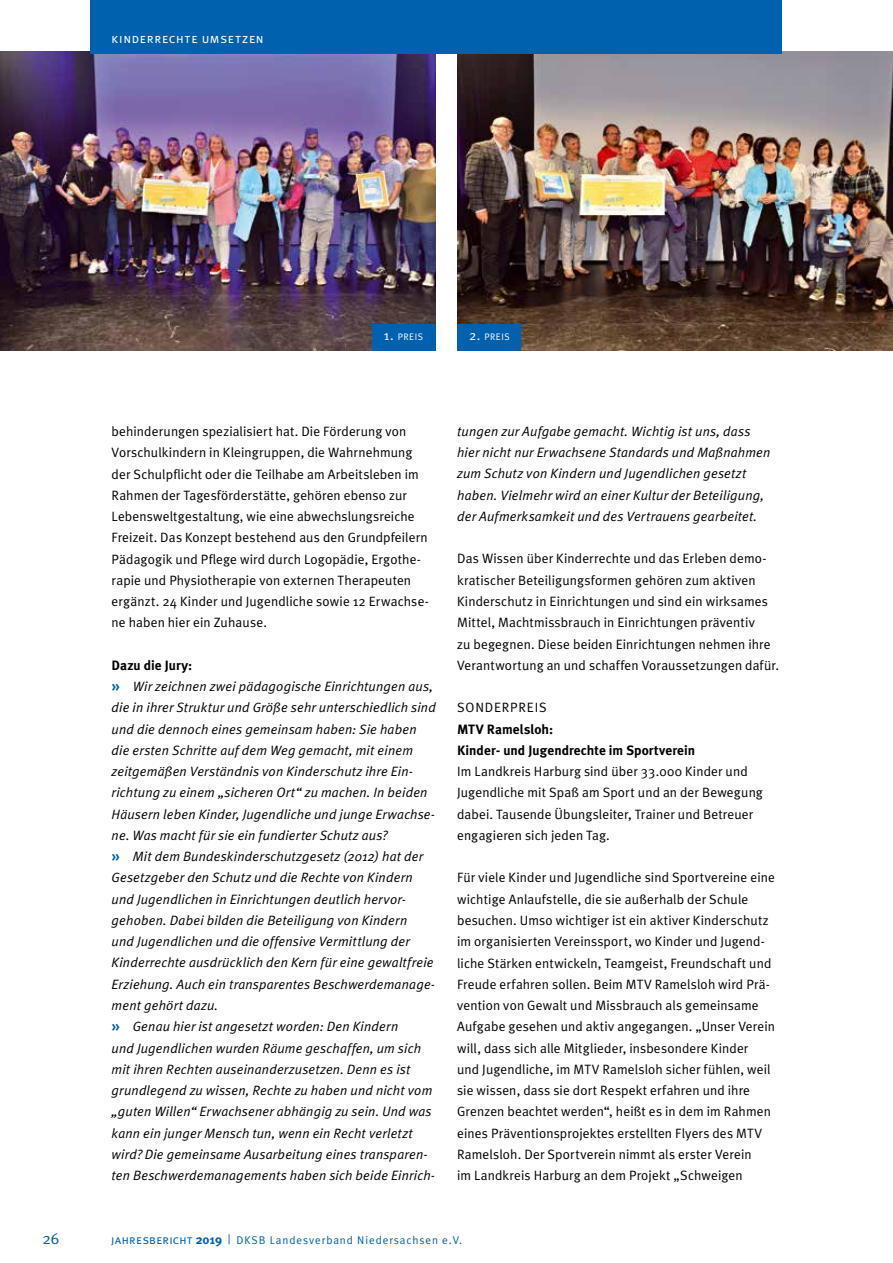
<style>
.page{position:relative;width:893px;height:1263px;background:#fff}
.page>*{position:absolute;margin:0;border:0;box-sizing:border-box;transform-origin:0 0}
.t1{font:15.75px "Meta Plus Normal";color:#0061af}
.t2{font:13.5px/21.3px "Meta Plus Normal";letter-spacing:.01em;color:#000}
.t3{font:italic 13.5px/21.3px "Meta Plus Normal";letter-spacing:.015em;color:#000}
.t4{font:700 13.5px/21.3px "Meta Plus";letter-spacing:.005em;color:#000}
.t5{font:13.5px "Meta Plus Normal Caps";letter-spacing:.04em;color:#fff}
.t6{font:13.5px "Meta Plus Normal";letter-spacing:.06em;color:#000}
.t7{font:11.25px "Meta Plus Normal";letter-spacing:.08em;color:#0061af}
.t8{font:9.45px "Meta Plus Normal Caps";letter-spacing:.055em;color:#fff}
.s1{font-family:"Meta Plus Normal";font-size:13.5px}
.s2{font-family:"Meta Plus";font-weight:700;font-style:normal;font-size:15px;color:#0061af}
.s3{font-family:"Meta Plus Normal Caps";font-size:12.75px}
.s4{font-family:"Meta Plus";font-weight:700;font-size:12.75px}
.s5{font-size:12.75px}
</style>
<div class="page">
<img style="left:0;top:51px;width:436px;height:300px">
<img style="left:457px;top:51px;width:436px;height:300px">
<div style="left:457px;top:324px;width:64px;height:27px;background:#0061af"></div>
<div style="left:372px;top:324px;width:64px;height:27px;background:#0061af"></div>
<div style="left:90px;top:0;width:691px;height:53px;background:#0061af"></div>
<p class="t5" style="left:112px;top:30px;width:154px">kinderrechte umsetzen</p>
<p class="t8" style="left:384px;top:331px;width:41px"><span class="s1">1.</span> PREIS</p>
<p class="t8" style="left:469px;top:331px;width:42px"><span class="s1">2.</span> PREIS</p>
<p class="t2" style="left:112px;top:420px;width:319px">behinderungen spezialisiert hat. Die Förderung von Vorschulkindern in Kleingruppen, die Wahrnehmung der Schulpflicht oder die Teilhabe am Arbeitsleben im Rahmen der Tagesförderstätte, gehören ebenso zur Lebensweltgestaltung, wie eine abwechslungsreiche Freizeit. Das Konzept bestehend aus den Grundpfeilern Pädagogik und Pflege wird durch Logopädie, Ergothe&shy;rapie und Physiotherapie von externen Therapeuten ergänzt. 24 Kinder und Jugendliche sowie 12 Erwachse&shy;ne haben hier ein Zuhause.</p>
<p class="t4" style="left:112px;top:654px;width:82px">Dazu die Jury:</p>
<p class="t3" style="left:112px;top:675px;width:326px"><span class="s2">»</span> Wir zeichnen zwei pädagogische Einrichtungen aus, die in ihrer Struktur und Größe sehr unterschiedlich sind und die dennoch eines gemeinsam haben: Sie haben die ersten Schritte auf dem Weg gemacht, mit einem zeitgemäßen Verständnis von Kinderschutz ihre Ein&shy;richtung zu einem „sicheren Ort“ zu machen. In beiden Häusern leben Kinder, Jugendliche und junge Erwachse&shy;ne. Was macht für sie ein fundierter Schutz aus?<br><span class="s2">»</span> Mit dem Bundeskinderschutzgesetz (2012) hat der Gesetzgeber den Schutz und die Rechte von Kindern und Jugendlichen in Einrichtungen deutlich hervor&shy;gehoben. Dabei bilden die Beteiligung von Kindern<br>und Jugendlichen und die offensive Vermittlung der Kinderrechte ausdrücklich den Kern für eine gewaltfreie Erziehung. Auch ein transparentes Beschwerdemanage&shy;ment gehört dazu.<br><span class="s2">»</span> Genau hier ist angesetzt worden: Den Kindern<br>und Jugendlichen wurden Räume geschaffen, um sich mit ihren Rechten auseinanderzusetzen. Denn es ist grundlegend zu wissen, Rechte zu haben und nicht vom „guten Willen“ Erwachsener abhängig zu sein. Und was kann ein junger Mensch tun, wenn ein Recht verletzt wird? Die gemeinsame Ausarbeitung eines transparen&shy;ten Beschwerdemanagements haben sich beide Einrich-</p>
<p class="t3" style="left:457px;top:420px;width:315px">tungen zur Aufgabe gemacht. Wichtig ist uns, dass hier nicht nur Erwachsene Standards und Maßnahmen zum Schutz von Kindern und Jugendlichen gesetzt haben. Vielmehr wird an einer Kultur der Beteiligung, der Aufmerksamkeit und des Vertrauens gearbeitet.</p>
<p class="t2" style="left:457px;top:548px;width:323px">Das Wissen über Kinderrechte und das Erleben demo&shy;kratischer Beteiligungsformen gehören zum aktiven Kinderschutz in Einrichtungen und sind ein wirksames Mittel, Machtmissbrauch in Einrichtungen präventiv<br>zu begegnen. Diese beiden Einrichtungen nehmen ihre Verantwortung an und schaffen Voraussetzungen dafür.</p>
<p class="t6" style="left:457px;top:700px;width:91px">SONDERPREIS</p>
<p class="t4" style="left:457px;top:718px;width:240px">MTV Ramelsloh:<br>Kinder- und Jugendrechte im Sportverein</p>
<p class="t2" style="left:457px;top:761px;width:307px">Im Landkreis Harburg sind über 33.000 Kinder und Jugendliche mit Spaß am Sport und an der Bewegung dabei. Tausende Übungsleiter, Trainer und Betreuer engagieren sich jeden Tag.</p>
<p class="t2" style="left:457px;top:867px;width:319px">Für viele Kinder und Jugendliche sind Sportvereine eine wichtige Anlaufstelle, die sie außerhalb der Schule besuchen. Umso wichtiger ist ein aktiver Kinderschutz im organisierten Vereinssport, wo Kinder und Jugend&shy;liche Stärken entwickeln, Teamgeist, Freundschaft und Freude erfahren sollen. Beim MTV Ramelsloh wird Prä&shy;vention von Gewalt und Missbrauch als gemeinsame Aufgabe gesehen und aktiv angegangen. „Unser Verein will, dass sich alle Mitglieder, insbesondere Kinder<br>und Jugendliche, im MTV Ramelsloh sicher fühlen, weil sie wissen, dass sie dort Respekt erfahren und ihre Grenzen beachtet werden“, heißt es in dem im Rahmen eines Präventionsprojektes erstellten Flyers des MTV Ramelsloh. Der Sportverein nimmt als erster Verein<br>im Landkreis Harburg an dem Projekt „Schweigen</p>
<p class="t1" style="left:43px;top:1229px;width:18px">26</p>
<p class="t7" style="left:111px;top:1233px;width:352px"><span class="s3">jahresbericht</span> <span class="s4">2019</span> <span class="s5">|</span> DKSB Landesverband Niedersachsen e.V.</p>
</div>
